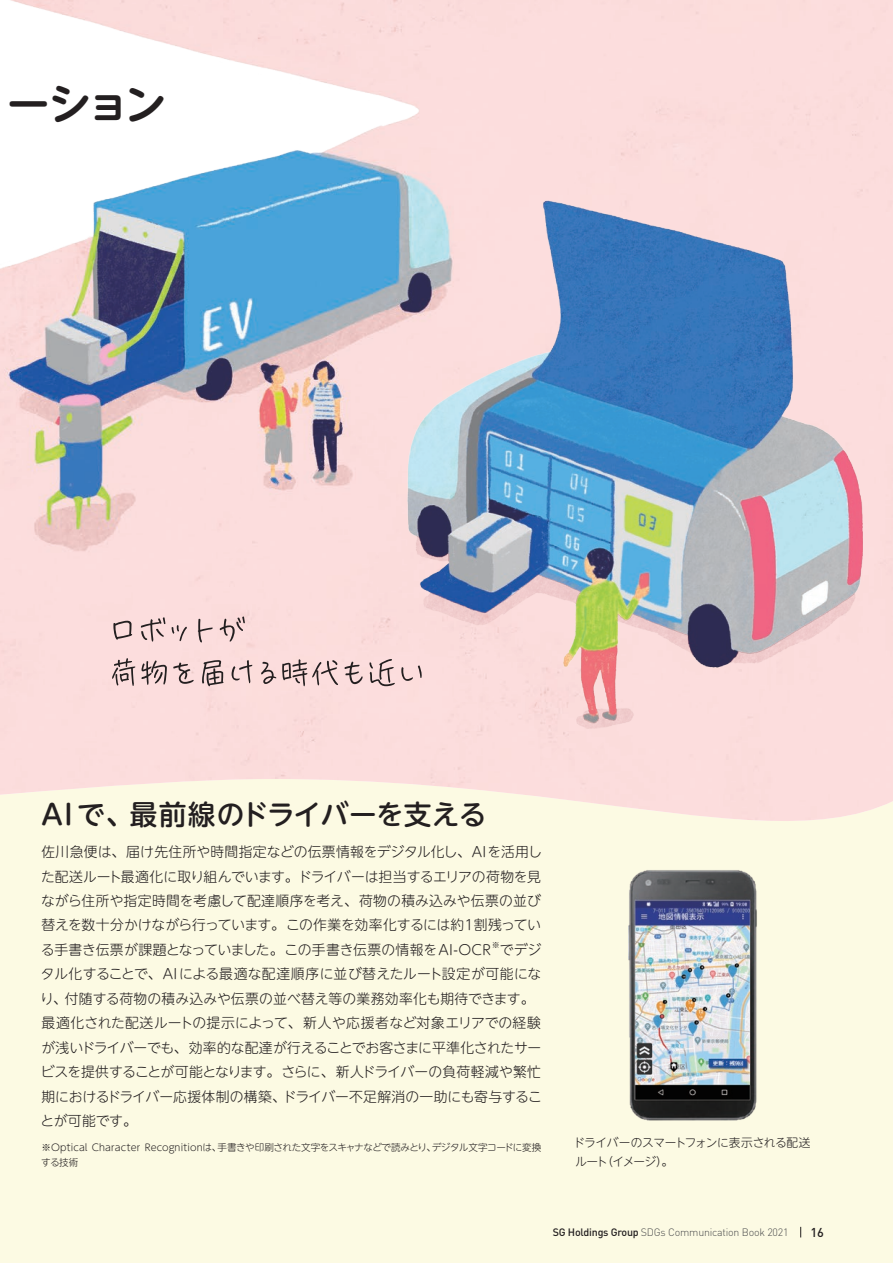
<style>
.page{position:relative;width:893px;height:1263px;background:#fcfae3}
.page>*{position:absolute;margin:0;border:0;box-sizing:border-box;transform-origin:0 0}
.t1{font:700 42.45px "UD Shin M Go Pro De";color:#231f20}
.t2{font:500 27.6px "UD Shin M Go Pro";letter-spacing:.005em;color:#231f20}
.t3{font:300 13.8px/24.5px "UD Shin M Go Pro";letter-spacing:-.005em;color:#231f20;text-align:justify}
.t4{font:500 12.75px "DIN Pro";color:#231f20}
.t5{font:300 11.7px/19.2px "UD Shin M Go Pro";letter-spacing:-.025em;color:#231f20}
.t6{font:300 10.65px "DIN Pro";letter-spacing:-.02em;color:#4b4c4d}
.t7{font:300 9.6px/14.9px "UD Shin M Go Pro";color:#231f20}
.t8{font:300 8.1px "UD Shin M Go Pro";color:#231f20}
.s1{font-weight:500;color:#231f20}
</style>
<div class="page">
<img style="left:0;top:0;width:893px;height:821px">
<img style="left:328px;top:171px;width:565px;height:602px">
<svg style="left:112px;top:658px;width:310px;height:28px;background:#d5bbbb"></svg>
<svg style="left:113px;top:616px;width:132px;height:26px;background:#dec2c2"></svg>
<img style="left:629px;top:870px;width:128px;height:250px">
<h1 class="t1" style="left:7px;top:70px;width:161px">ーション</h1>
<h2 class="t2" style="left:41px;top:792px;width:446px">AIで、最前線のドライバーを支える</h2>
<p class="t3" style="left:41px;top:839px;width:502px">佐川急便は、届け先住所や時間指定などの伝票情報をデジタル化し、AIを活用した配送ルート最適化に取り組んでいます。ドライバーは担当するエリアの荷物を見ながら住所や指定時間を考慮して配達順序を考え、荷物の積み込みや伝票の並び替えを数十分かけながら行っています。この作業を効率化するには約１割残っている手書き伝票が課題となっていました。この手書き伝票の情報をAI-OCR</p>
<p class="t8" style="left:492px;top:938px;width:10px">※</p>
<p class="t3" style="left:40px;top:937px;width:503px;text-align:left;text-indent:460px">でデジタル化することで、AIによる最適な配達順序に並び替えたルート設定が可能になり、付随する荷物の積み込みや伝票の並べ替え等の業務効率化も期待できます。最適化された配送ルートの提示によって、新人や応援者など対象エリアでの経験が浅いドライバーでも、効率的な配達が行えることでお客さまに平準化されたサービスを提供することが可能となります。さらに、新人ドライバーの負荷軽減や繁忙期におけるドライバー応援体制の構築、ドライバー不足解消の一助にも寄与することが可能です。</p>
<p class="t7" style="left:41px;top:1139px;width:502px">※Optical Character Recognitionは、手書きや印刷された文字をスキャナなどで読みとり、デジタル文字コードに変換する技術</p>
<p class="t5" style="left:573px;top:1132px;width:238px">ドライバーのスマートフォンに表示される配送ルート（イメージ）。</p>
<p class="t6" style="left:553px;top:1224px;width:237px"><span class="s1">SG Holdings Group</span> SDGs Communication Book 2021</p>
<p class="t4" style="left:810px;top:1222px;width:15px">16</p>
</div>
